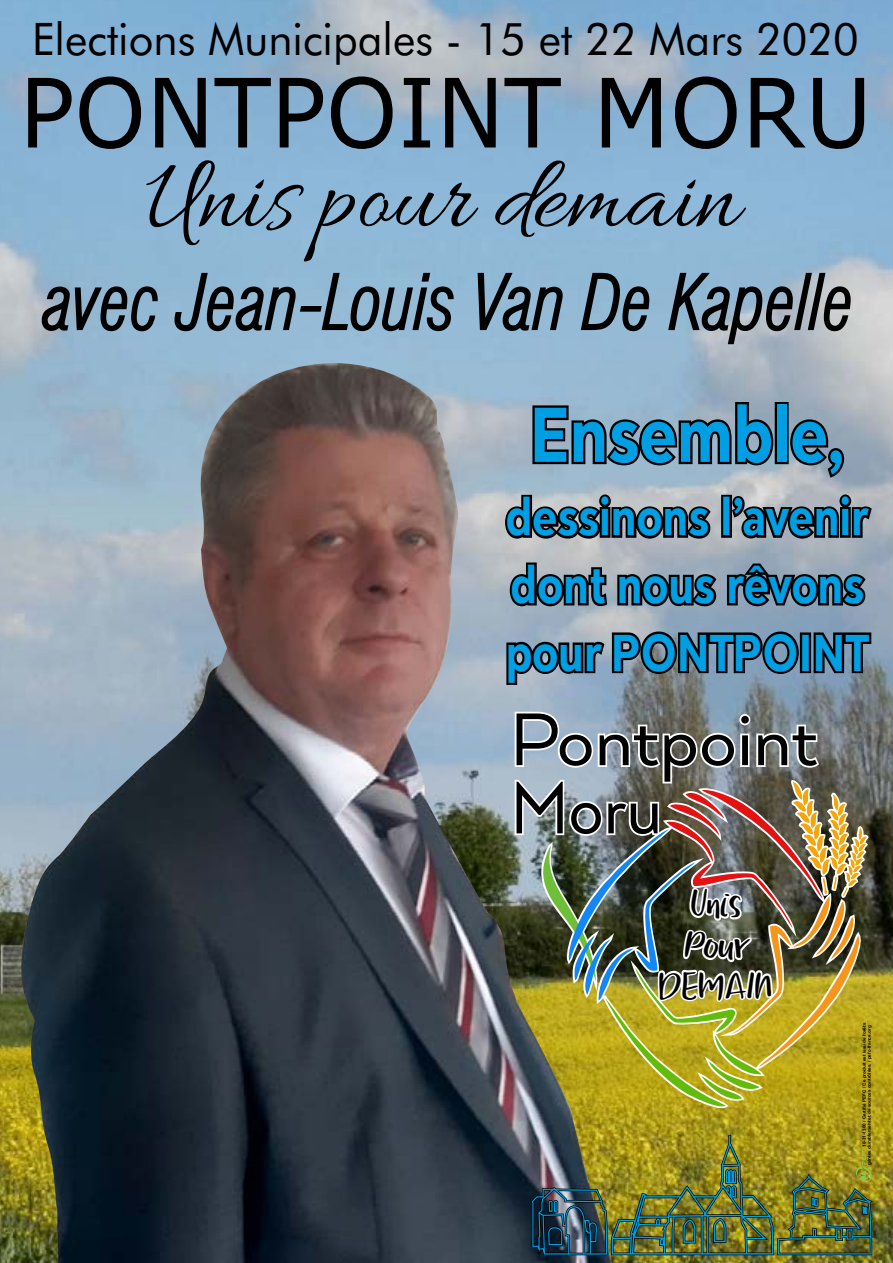
<style>
.page{position:relative;width:893px;height:1263px;background:#fff}
.page>*{position:absolute;margin:0;border:0;box-sizing:border-box;transform-origin:0 0}
.t1{font:106.65px "Allura";color:#000}
.t2{font:95.7px "Verdana";color:#000;scale:.95 1}
.t3{font:86.1px/68.1px "Arquitecta";color:#000}
.t4{font:700 84.6px "Clarika Grotesque";color:#009fe3;scale:.81 1}
.t5{font:700 56.4px/67.7px "Clarika Grotesque";color:#009fe3;text-align:justify;scale:.81 1}
.t6{font:44.85px "Futura BT";color:#000}
.t7{font:40.8px/41.1px "Ballystic";color:#000;text-align:center;scale:1.2 1}
.t8{font:700 4.5px/5.1px "Arial";color:#000}
</style>
<div class="page">
<img style="left:0;top:0;width:893px;height:1263px">
<svg style="left:42px;top:273px;width:809px;height:71px;background:#728b9e"></svg>
<svg style="left:611px;top:402px;width:261px;height:283px;background:#5f6972"></svg>
<svg style="left:611px;top:712px;width:258px;height:398px"></svg>
<img style="left:611px;top:782px;width:256px;height:328px">
<img style="left:5px;top:363px;width:606px;height:900px">
<img style="left:531px;top:1135px;width:342px;height:121px">
<p class="t6" style="left:32px;top:12px;width:828px">Elections Municipales - 15 et 22 Mars 2020</p>
<p class="t2" style="left:19px;top:47px;width:899px">PONTPOINT MORU</p>
<p class="t1" style="left:145px;top:138px;width:595px">Unis pour demain</p>
<p class="t4" style="left:529px;top:378px;width:392px">Ensemble,</p>
<p class="t5" style="left:506px;top:481px;width:450px">dessinons l’avenir dont nous rêvons pour PONTPOINT</p>
<p class="t3" style="left:509px;top:702px;width:310px">Pontpoint<br>Moru</p>
<p class="t7" style="left:659px;top:886px;width:97px">Unis<br>Pour<br>DEMAIN</p>
<p class="t8" style="left:862px;top:1165px;width:144px;text-indent:18px;rotate:-90deg">10-31-1300 / Certifié PEFC / Ce produit est issu de forêts gérées durablement et de sources contrôlées. / pefc-france.org</p>
</div>
